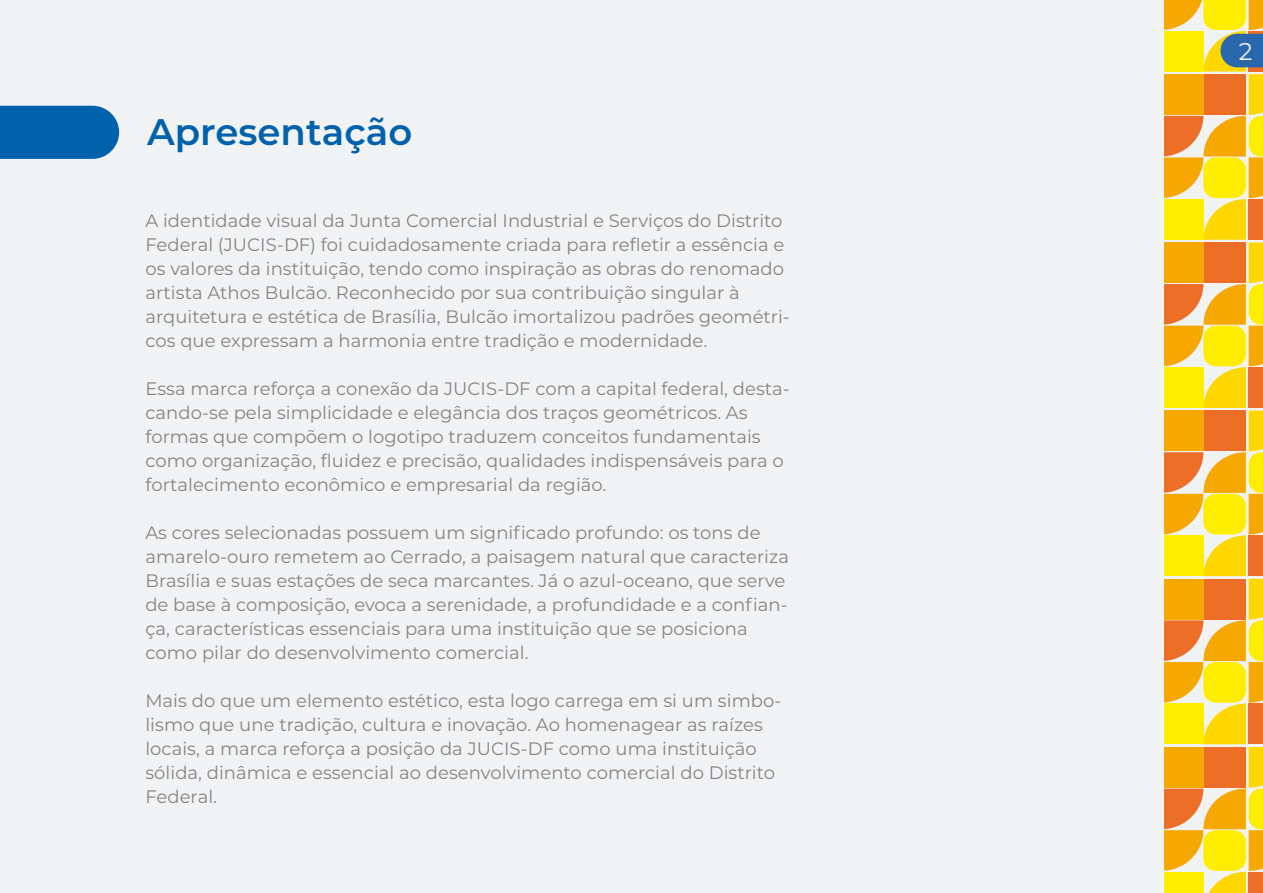
<style>
.page{position:relative;width:1263px;height:893px;background:#f1f2f4}
.page>*{position:absolute;margin:0;border:0;box-sizing:border-box;transform-origin:0 0}
.t1{font:600 37.05px "Montserrat";color:#0061ad}
.t2{font:24.3px "Montserrat";color:#edefee}
.t3{font:18px/24px "Montserrat";color:#848484}
</style>
<div class="page">
<div style="left:0;top:106px;width:119px;height:53px;background:#0061ad"></div>
<svg style="left:1164px;top:0;width:99px;height:893px;background:#f6bc2c"></svg>
<svg style="left:1220px;top:34px;width:43px;height:33px"></svg>
<h1 class="t1" style="left:147px;top:106px;width:267px">Apresentação</h1>
<p class="t3" style="left:145px;top:208px;width:646px">A identidade visual da Junta Comercial Industrial e Serviços do Distrito Federal (JUCIS-DF) foi cuidadosamente criada para refletir a essência e os valores da instituição, tendo como inspiração as obras do renomado artista Athos Bulcão. Reconhecido por sua contribuição singular à arquitetura e estética de Brasília, Bulcão imortalizou padrões geométri&shy;cos que expressam a harmonia entre tradição e modernidade.</p>
<p class="t3" style="left:145px;top:376px;width:646px">Essa marca reforça a conexão da JUCIS-DF com a capital federal, desta&shy;cando-se pela simplicidade e elegância dos traços geométricos. As formas que compõem o logotipo traduzem conceitos fundamentais como organização, fluidez e precisão, qualidades indispensáveis para o fortalecimento econômico e empresarial da região.</p>
<p class="t3" style="left:145px;top:520px;width:645px">As cores selecionadas possuem um significado profundo: os tons de amarelo-ouro remetem ao Cerrado, a paisagem natural que caracteriza Brasília e suas estações de seca marcantes. Já o azul-oceano, que serve de base à composição, evoca a serenidade, a profundidade e a confian&shy;ça, características essenciais para uma instituição que se posiciona como pilar do desenvolvimento comercial.</p>
<p class="t3" style="left:145px;top:688px;width:637px">Mais do que um elemento estético, esta logo carrega em si um simbo&shy;lismo que une tradição, cultura e inovação. Ao homenagear as raízes locais, a marca reforça a posição da JUCIS-DF como uma instituição sólida, dinâmica e essencial ao desenvolvimento comercial do Distrito Federal.</p>
<h2 class="t2" style="left:1239px;top:34px;width:15px">2</h2>
</div>
